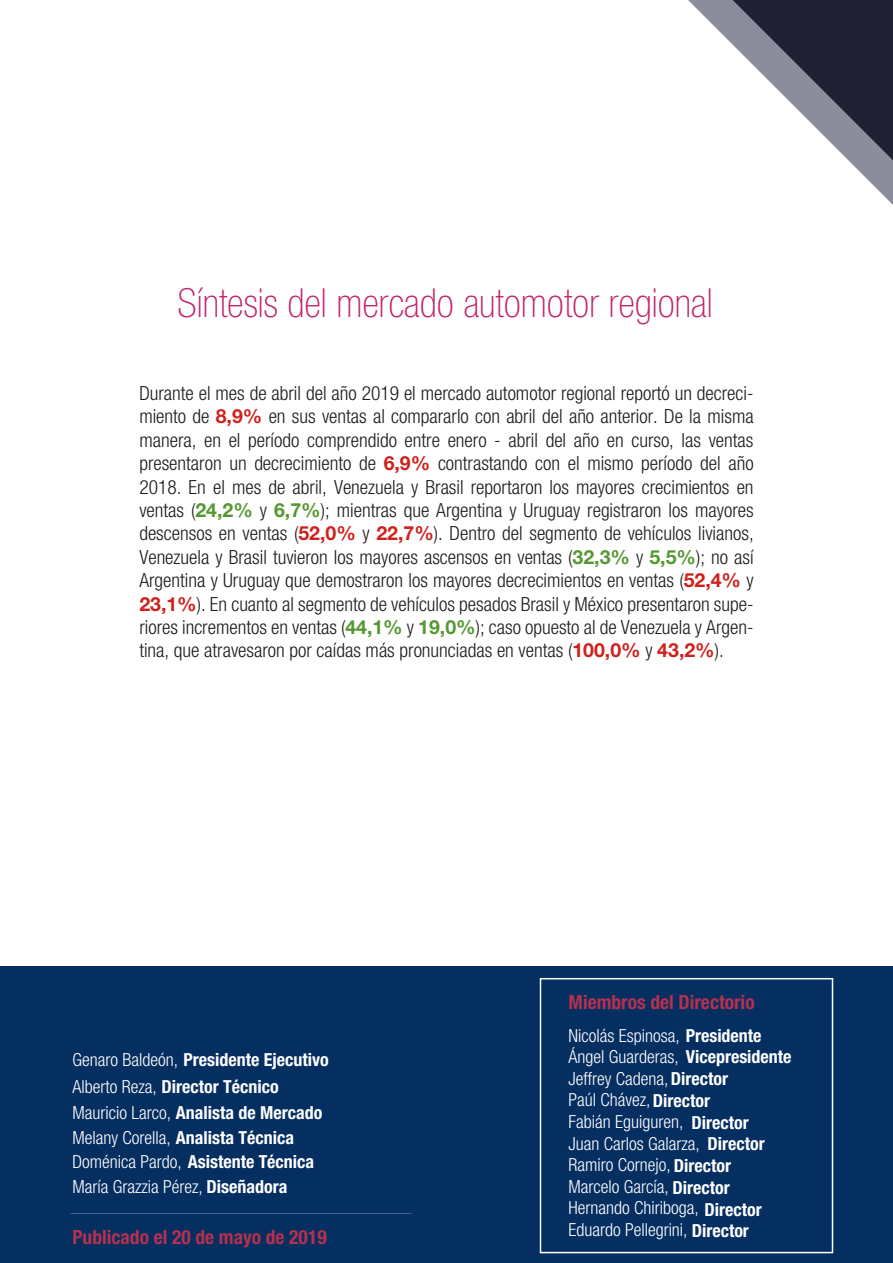
<style>
.page{position:relative;width:893px;height:1263px;background:#fff}
.page>*{position:absolute;margin:0;border:0;box-sizing:border-box;transform-origin:0 0}
.t1{font:100 condensed 40.2px "Helvetica Neue LT Std";color:#c2256c}
.t2{font:300 condensed 19.5px/23.4px "Helvetica Neue LT Std";color:#1e1d1c;text-align:justify}
.t3{font:700 condensed 19.5px "Helvetica Neue LT Std";color:#b43150}
.t4{font:300 condensed 18px/21.6px "Helvetica Neue LT Std";color:#fff}
.t5{font:700 condensed 18px/25.3px "Helvetica Neue LT Std";color:#fff}
.s1{font-weight:700;font-stretch:normal;color:#cf211c}
.s2{font-weight:700;font-stretch:normal;color:#549831}
.s3{font-weight:300}
.s4{font-weight:700}
</style>
<div class="page">
<svg style="left:688px;top:0;width:205px;height:205px"></svg>
<svg style="left:719px;top:0;width:174px;height:171px"></svg>
<div style="left:0;top:966px;width:893px;height:297px;background:#052e61"></div>
<div style="left:540px;top:978px;width:293px;height:275px;border:2px solid #fff"></div>
<h1 class="t1" style="left:178px;top:280px;width:537px">Síntesis del mercado automotor regional</h1>
<p class="t2" style="left:139px;top:381px;width:616px">Durante el mes de abril del año 2019 el mercado automotor regional reportó un decreci&shy;miento de <span class="s1">8,9%</span> en sus ventas al compararlo con abril del año anterior. De la misma manera, en el período comprendido entre enero - abril del año en curso, las ventas presentaron un decrecimiento de <span class="s1">6,9%</span> contrastando con el mismo período del año 2018. En el mes de abril, Venezuela y Brasil reportaron los mayores crecimientos en ventas (<span class="s2">24,2%</span> y <span class="s2">6,7%</span>); mientras que Argentina y Uruguay registraron los mayores descensos en ventas (<span class="s1">52,0%</span> y <span class="s1">22,7%</span>). Dentro del segmento de vehículos livianos, Venezuela y Brasil tuvieron los mayores ascensos en ventas (<span class="s2">32,3%</span> y <span class="s2">5,5%</span>); no así Argentina y Uruguay que demostraron los mayores decrecimientos en ventas (<span class="s1">52,4%</span> y <span class="s1">23,1%</span>). En cuanto al segmento de vehículos pesados Brasil y México presentaron supe&shy;riores incrementos en ventas (<span class="s2">44,1%</span> y <span class="s2">19,0%</span>); caso opuesto al de Venezuela y Argen&shy;tina, que atravesaron por caídas más pronunciadas en ventas (<span class="s1">100,0%</span> y <span class="s1">43,2%</span>).</p>
<p class="t5" style="left:73px;top:1047px;width:258px"><span class="s3">Genaro Baldeón,</span> Presidente Ejecutivo <span class="s3">Alberto Reza,</span> Director Técnico <span class="s3">Mauricio Larco,</span> Analista de Mercado <span class="s3">Melany Corella,</span> Analista Técnica <span class="s3">Doménica Pardo,</span> Asistente Técnica <span class="s3">María Grazzia Pérez,</span> Diseñadora</p>
<p class="t3" style="left:73px;top:1225px;width:256px">Publicado el 20 de mayo de 2019</p>
<p class="t3" style="left:569px;top:990px;width:188px">Miembros del Directorio</p>
<p class="t4" style="left:568px;top:1024px;width:225px">Nicolás Espinosa, <span class="s4">Presidente<br></span>Ángel Guarderas, <span class="s4">Vicepresidente<br></span>Jeffrey Cadena,<span class="s4">Director<br></span>Paúl Chávez,<span class="s4">Director<br></span>Fabián Eguiguren,<br>Juan Carlos Galarza, <span class="s4">Director<br></span>Ramiro Cornejo, <span class="s4">Director<br></span>Marcelo García, <span class="s4">Director<br></span>Hernando Chiriboga, <span class="s4">Director<br></span>Eduardo Pellegrini, <span class="s4">Director</span></p>
<p class="t5" style="left:692px;top:1109px;width:59px">Director</p>
</div>
